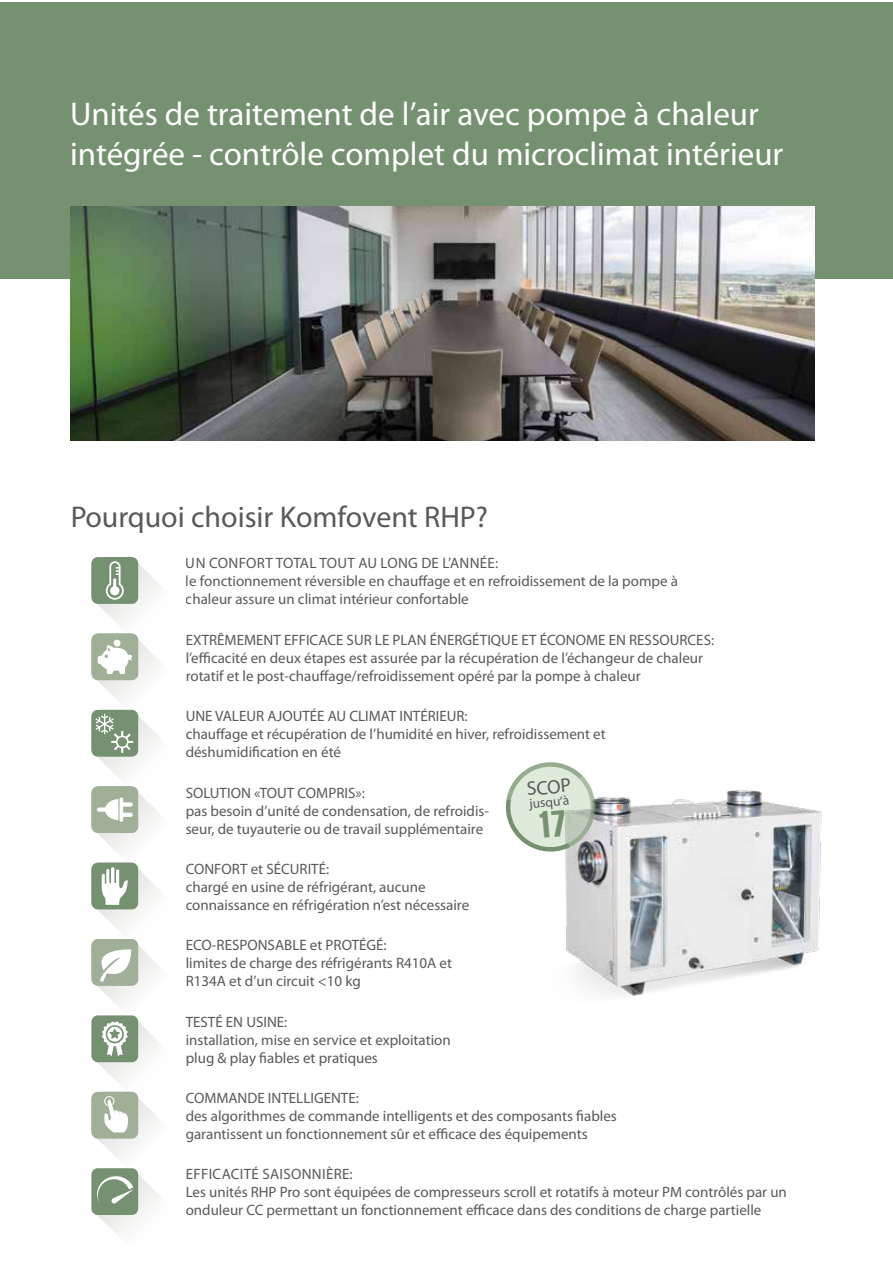
<style>
.page{position:relative;width:893px;height:1263px;background:#fff}
.page>*{position:absolute;margin:0;border:0;box-sizing:border-box;transform-origin:0 0}
.t1{font:33px/40.5px "Myriad Pro";color:#fff}
.t2{font:30px "Myriad Pro";color:#58595b}
.t3{font:19.5px "Myriad Pro";color:#58595b}
.t4{font:15px/18px "Myriad Pro";color:#58595b}
.t5{font:13.5px "Myriad Pro";color:#58595b}
</style>
<div class="page">
<div style="left:0;top:2px;width:893px;height:277px;background:#769171"></div>
<img style="left:70px;top:206px;width:744px;height:234px">
<svg style="left:91px;top:557px;width:47px;height:47px"></svg>
<svg style="left:92px;top:558px;width:67px;height:678px"></svg>
<img style="left:565px;top:790px;width:257px;height:206px">
<svg style="left:505px;top:762px;width:92px;height:91px"></svg>
<h1 class="t1" style="left:70px;top:93px;width:715px">Unités de traitement de l’air avec pompe à chaleur intégrée - contrôle complet du microclimat intérieur</h1>
<h2 class="t2" style="left:70px;top:499px;width:419px">Pourquoi choisir Komfovent RHP?</h2>
<p class="t4" style="left:186px;top:554px;width:494px">UN CONFORT TOTAL TOUT AU LONG DE L’ANNÉE:<br>le fonctionnement réversible en chauffage et en refroidissement de la pompe à chaleur assure un climat intérieur confortable</p>
<p class="t4" style="left:186px;top:630px;width:530px">EXTRÊMEMENT EFFICACE SUR LE PLAN ÉNERGÉTIQUE ET ÉCONOME EN RESSOURCES: l’efficacité en deux étapes est assurée par la récupération de l’échangeur de chaleur rotatif et le post-chauffage/refroidissement opéré par la pompe à chaleur</p>
<p class="t4" style="left:186px;top:707px;width:422px">UNE VALEUR AJOUTÉE AU CLIMAT INTÉRIEUR:<br>chauffage et récupération de l’humidité en hiver, refroidissement et déshumidification en été</p>
<p class="t4" style="left:186px;top:783px;width:305px">SOLUTION «TOUT COMPRIS»:<br>pas besoin d’unité de condensation, de refroidis&shy;seur, de tuyauterie ou de travail supplémentaire</p>
<p class="t4" style="left:186px;top:860px;width:285px">CONFORT et SÉCURITÉ:<br>chargé en usine de réfrigérant, aucune connaissance en réfrigération n’est nécessaire</p>
<p class="t4" style="left:186px;top:936px;width:268px">ECO-RESPONSABLE et PROTÉGÉ:<br>limites de charge des réfrigérants R410A et<br>R134A et d’un circuit &lt;10 kg</p>
<p class="t4" style="left:186px;top:1012px;width:267px">TESTÉ EN USINE:<br>installation, mise en service et exploitation plug &amp; play fiables et pratiques</p>
<h3 class="t3" style="left:526px;top:777px;width:46px;rotate:-5deg">SCOP</h3>
<p class="t5" style="left:529px;top:795px;width:41px;rotate:-5deg">jusqu’à</p>
<p class="t4" style="left:186px;top:1089px;width:433px">COMMANDE INTELLIGENTE:<br>des algorithmes de commande intelligents et des composants fiables garantissent un fonctionnement sûr et efficace des équipements</p>
<p class="t4" style="left:186px;top:1165px;width:603px">EFFICACITÉ SAISONNIÈRE:<br>Les unités RHP Pro sont équipées de compresseurs scroll et rotatifs à moteur PM contrôlés par un onduleur CC permettant un fonctionnement efficace dans des conditions de charge partielle</p>
</div>
